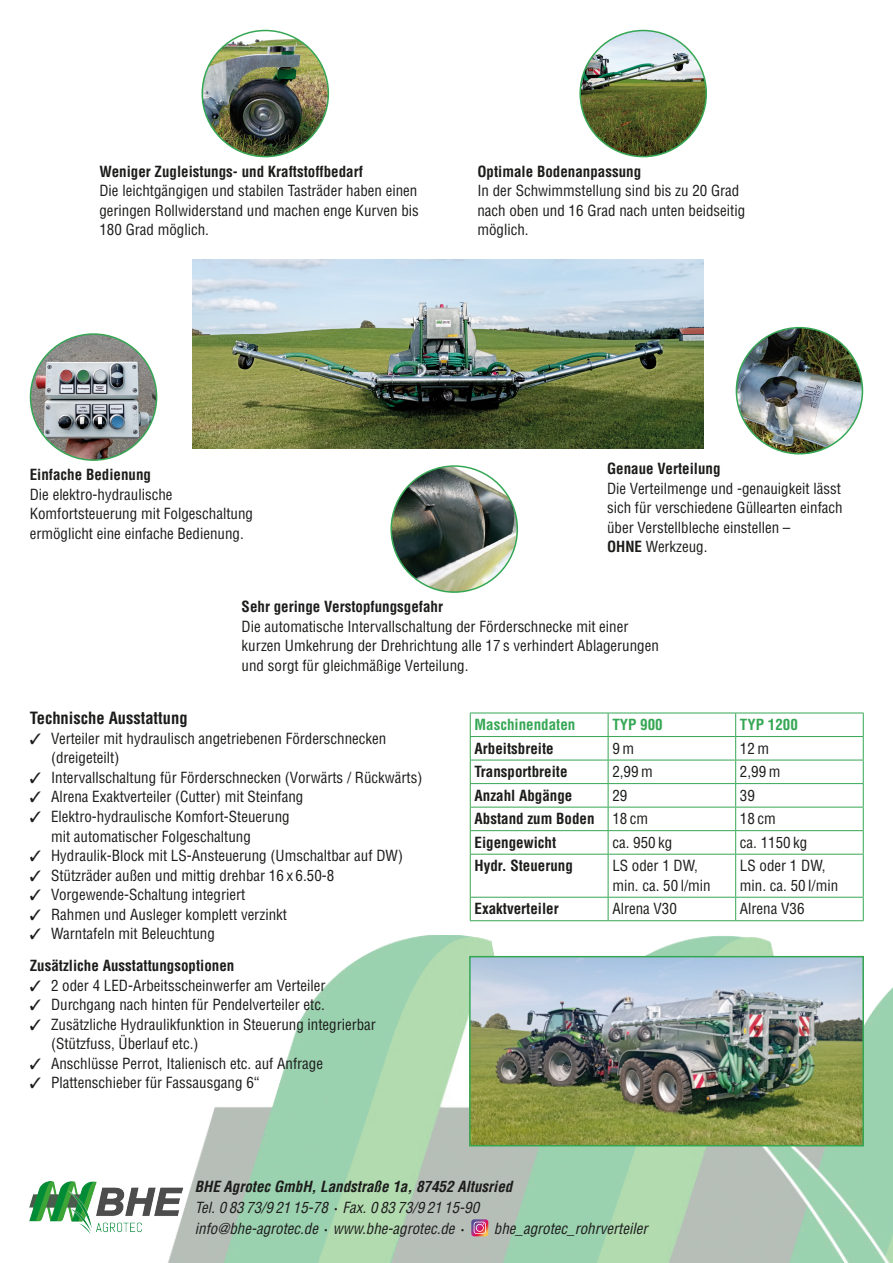
<style>
.page{position:relative;width:893px;height:1263px;background:#fff}
.page>*{position:absolute;margin:0;border:0;box-sizing:border-box;transform-origin:0 0}
.Grund{font:700 condensed 16.5px "Helvetica LT Std";color:#1c1c1b}
.Maschinendetails{font:condensed 15px/19.5px "Helvetica LT Std";color:#1c1c1b}
.t1{font:italic condensed 15px/21px "Helvetica LT Std";color:#1c1c1b}
.Grund-2{font:condensed 15px/19.5px "Helvetica LT Std";color:#1c1c1b}
.Grund-3{font:700 condensed 15px "Helvetica LT Std";color:#1c1c1b}
.U3{font:700 condensed 15px "Helvetica LT Std";color:#1c1c1b}
.Grund-4{font:700 condensed 15px "Helvetica LT Std";color:#35a754}
.s1{font-weight:700}
.s2{font-family:"Officina Sans Std";font-weight:700;font-style:normal;font-stretch:normal}
</style>
<div class="page">
<img style="left:168px;top:935px;width:725px;height:328px">
<img style="left:192px;top:259px;width:511px;height:189px">
<img style="left:202px;top:31px;width:126px;height:126px;border-radius:63px">
<img style="left:580px;top:31px;width:126px;height:126px;border-radius:63px">
<img style="left:31px;top:334px;width:126px;height:126px;border-radius:63px">
<img style="left:391px;top:466px;width:126px;height:126px;border-radius:63px">
<img style="left:736px;top:328px;width:126px;height:126px;border-radius:63px">
<svg style="left:471px;top:714px;width:392px;height:206px"></svg>
<hr style="left:470px;top:713px;width:138px;height:1px;background:#35a754">
<hr style="left:608px;top:713px;width:128px;height:1px;background:#35a754">
<hr style="left:736px;top:713px;width:128px;height:1px;background:#35a754">
<hr style="left:470px;top:736px;width:138px;height:1px;background:#35a754">
<hr style="left:608px;top:736px;width:128px;height:1px;background:#35a754">
<hr style="left:736px;top:736px;width:128px;height:1px;background:#35a754">
<hr style="left:470px;top:760px;width:138px;height:1px;background:#35a754">
<hr style="left:608px;top:760px;width:128px;height:1px;background:#35a754">
<hr style="left:736px;top:760px;width:128px;height:1px;background:#35a754">
<hr style="left:470px;top:783px;width:138px;height:1px;background:#35a754">
<hr style="left:608px;top:783px;width:128px;height:1px;background:#35a754">
<hr style="left:736px;top:783px;width:128px;height:1px;background:#35a754">
<hr style="left:470px;top:807px;width:138px;height:1px;background:#35a754">
<hr style="left:608px;top:807px;width:128px;height:1px;background:#35a754">
<hr style="left:736px;top:807px;width:128px;height:1px;background:#35a754">
<hr style="left:470px;top:830px;width:138px;height:1px;background:#35a754">
<svg style="left:470px;top:713px;width:1px;height:141px"></svg>
<hr style="left:608px;top:830px;width:128px;height:1px;background:#35a754">
<svg style="left:608px;top:713px;width:1px;height:141px"></svg>
<hr style="left:736px;top:830px;width:128px;height:1px;background:#35a754">
<svg style="left:735px;top:713px;width:1px;height:141px"></svg>
<svg style="left:863px;top:713px;width:1px;height:141px"></svg>
<hr style="left:470px;top:854px;width:138px;height:1px;background:#35a754">
<hr style="left:470px;top:854px;width:1px;height:43px;background:#35a754">
<hr style="left:608px;top:854px;width:128px;height:1px;background:#35a754">
<hr style="left:608px;top:854px;width:1px;height:43px;background:#35a754">
<hr style="left:736px;top:854px;width:128px;height:1px;background:#35a754">
<hr style="left:735px;top:854px;width:1px;height:43px;background:#35a754">
<hr style="left:863px;top:854px;width:1px;height:43px;background:#35a754">
<hr style="left:470px;top:897px;width:138px;height:1px;background:#35a754">
<svg style="left:470px;top:897px;width:1px;height:23px"></svg>
<hr style="left:608px;top:897px;width:128px;height:1px;background:#35a754">
<svg style="left:608px;top:897px;width:1px;height:23px"></svg>
<hr style="left:736px;top:897px;width:128px;height:1px;background:#35a754">
<svg style="left:735px;top:897px;width:1px;height:23px"></svg>
<svg style="left:863px;top:897px;width:1px;height:23px"></svg>
<hr style="left:470px;top:920px;width:138px;height:1px;background:#35a754">
<hr style="left:608px;top:920px;width:128px;height:1px;background:#35a754">
<hr style="left:736px;top:920px;width:128px;height:1px;background:#35a754">
<img style="left:472px;top:959px;width:389px;height:184px">
<div style="left:469px;top:956px;width:395px;height:190px;border:2px solid #35a754"></div>
<svg style="left:471px;top:1219px;width:17px;height:17px"></svg>
<img style="left:29px;top:1181px;width:153px;height:53px">
<p class="Maschinendetails" style="left:99px;top:162px;width:321px"><span class="s1">Weniger Zugleistungs- und Kraftstoffbedarf<br></span>Die leichtgängigen und stabilen Tasträder haben einen geringen Rollwiderstand und machen enge Kurven bis 180 Grad möglich.</p>
<p class="Maschinendetails" style="left:477px;top:162px;width:269px"><span class="s1">Optimale Bodenanpassung<br></span>In der Schwimmstellung sind bis zu 20 Grad nach oben und 16 Grad nach unten beidseitig möglich.</p>
<p class="Maschinendetails" style="left:30px;top:465px;width:225px"><span class="s1">Einfache Bedienung<br></span>Die elektro-hydraulische<br>Komfortsteuerung mit Folgeschaltung ermöglicht eine einfache Bedienung.</p>
<p class="Maschinendetails" style="left:607px;top:459px;width:237px"><span class="s1">Genaue Verteilung<br></span>Die Verteilmenge und -genauigkeit lässt sich für verschiedene Güllearten einfach über Verstellbleche einstellen –<br><span class="s1">OHNE</span> Werkzeug.</p>
<p class="Maschinendetails" style="left:242px;top:597px;width:419px"><span class="s1">Sehr geringe Verstopfungsgefahr<br></span>Die automatische Intervallschaltung der Förderschnecke mit einer kurzen Umkehrung der Drehrichtung alle 17 s verhindert Ablagerungen und sorgt für gleichmäßige Verteilung.</p>
<p class="Grund" style="left:30px;top:708px;width:159px">Technische Ausstattung</p>
<p class="Maschinendetails" style="left:51px;top:729px;width:337px;text-indent:-21px">✓ Verteiler mit hydraulisch angetriebenen Förderschnecken (dreigeteilt)</p>
<p class="Maschinendetails" style="left:30px;top:768px;width:394px">✓ Intervallschaltung für Förderschnecken (Vorwärts / Rückwärts)</p>
<p class="Maschinendetails" style="left:30px;top:787px;width:275px">✓ Alrena Exaktverteiler (Cutter) mit Steinfang</p>
<p class="Maschinendetails" style="left:51px;top:807px;width:240px;text-indent:-21px">✓ Elektro-hydraulische Komfort-Steuerung mit automatischer Folgeschaltung</p>
<p class="Maschinendetails" style="left:30px;top:846px;width:375px">✓ Hydraulik-Block mit LS-Ansteuerung (Umschaltbar auf DW)</p>
<p class="Maschinendetails" style="left:30px;top:865px;width:306px">✓ Stützräder außen und mittig drehbar 16 x 6.50-8</p>
<p class="Maschinendetails" style="left:30px;top:885px;width:217px">✓ Vorgewende-Schaltung integriert</p>
<p class="Maschinendetails" style="left:30px;top:904px;width:259px">✓ Rahmen und Ausleger komplett verzinkt</p>
<p class="Maschinendetails" style="left:30px;top:924px;width:187px">✓ Warntafeln mit Beleuchtung</p>
<p class="U3" style="left:30px;top:956px;width:206px">Zusätzliche Ausstattungsoptionen</p>
<p class="Maschinendetails" style="left:30px;top:975px;width:297px">✓ 2 oder 4 LED-Arbeitsscheinwerfer am Verteiler</p>
<p class="Maschinendetails" style="left:30px;top:995px;width:297px">✓ Durchgang nach hinten für Pendelverteiler etc.</p>
<p class="Maschinendetails" style="left:51px;top:1014px;width:326px;text-indent:-21px">✓ Zusätzliche Hydraulikfunktion in Steuerung integrierbar (Stützfuss, Überlauf etc.)</p>
<p class="Maschinendetails" style="left:30px;top:1053px;width:295px">✓ Anschlüsse Perrot, Italienisch etc. auf Anfrage</p>
<p class="Maschinendetails" style="left:30px;top:1073px;width:231px">✓ Plattenschieber für Fassausgang 6“</p>
<p class="Grund-4" style="left:474px;top:715px;width:102px">Maschinendaten</p>
<p class="Grund-4" style="left:612px;top:715px;width:52px">TYP 900</p>
<p class="Grund-4" style="left:740px;top:715px;width:59px">TYP 1200</p>
<p class="Grund-3" style="left:474px;top:739px;width:81px">Arbeitsbreite</p>
<p class="Grund-2" style="left:612px;top:738px;width:23px">9m</p>
<p class="Grund-2" style="left:740px;top:738px;width:31px">12m</p>
<p class="Grund-3" style="left:474px;top:762px;width:95px">Transportbreite</p>
<p class="Grund-2" style="left:612px;top:762px;width:42px">2,99 m</p>
<p class="Grund-2" style="left:740px;top:762px;width:42px">2,99 m</p>
<p class="Grund-3" style="left:474px;top:786px;width:99px">Anzahl Abgänge</p>
<p class="Grund-2" style="left:612px;top:785px;width:16px">29</p>
<p class="Grund-2" style="left:740px;top:785px;width:16px">39</p>
<p class="Grund-3" style="left:474px;top:809px;width:122px">Abstand zum Boden</p>
<p class="Grund-2" style="left:612px;top:809px;width:37px">18 cm</p>
<p class="Grund-2" style="left:740px;top:809px;width:37px">18 cm</p>
<p class="Grund-3" style="left:474px;top:833px;width:83px">Eigengewicht</p>
<p class="Grund-2" style="left:612px;top:832px;width:61px">ca. 950 kg</p>
<p class="Grund-2" style="left:740px;top:832px;width:69px">ca. 1150 kg</p>
<p class="Grund-3" style="left:474px;top:856px;width:100px">Hydr. Steuerung</p>
<p class="Grund-2" style="left:612px;top:856px;width:100px">LS oder 1 DW, min. ca. 50 l/min</p>
<p class="Grund-2" style="left:740px;top:856px;width:100px">LS oder 1 DW, min. ca. 50 l/min</p>
<p class="Grund-3" style="left:474px;top:899px;width:86px">Exaktverteiler</p>
<p class="Grund-2" style="left:612px;top:899px;width:66px">Alrena V30</p>
<p class="Grund-2" style="left:740px;top:899px;width:66px">Alrena V36</p>
<p class="t1" style="left:195px;top:1176px;width:319px"><span class="s1">BHE Agrotec GmbH, Landstraße 1a, 87452 Altusried<br></span>Tel. 0 83 73/9 21 15-78 <span class="s2">·</span> Fax. 0 83 73/9 21 15-90 info@bhe-agrotec.de <span class="s2">·</span> www.bhe-agrotec.de <span class="s2">·</span></p>
<p class="t1" style="left:494px;top:1218px;width:155px">bhe_agrotec_rohrverteiler</p>
</div>
